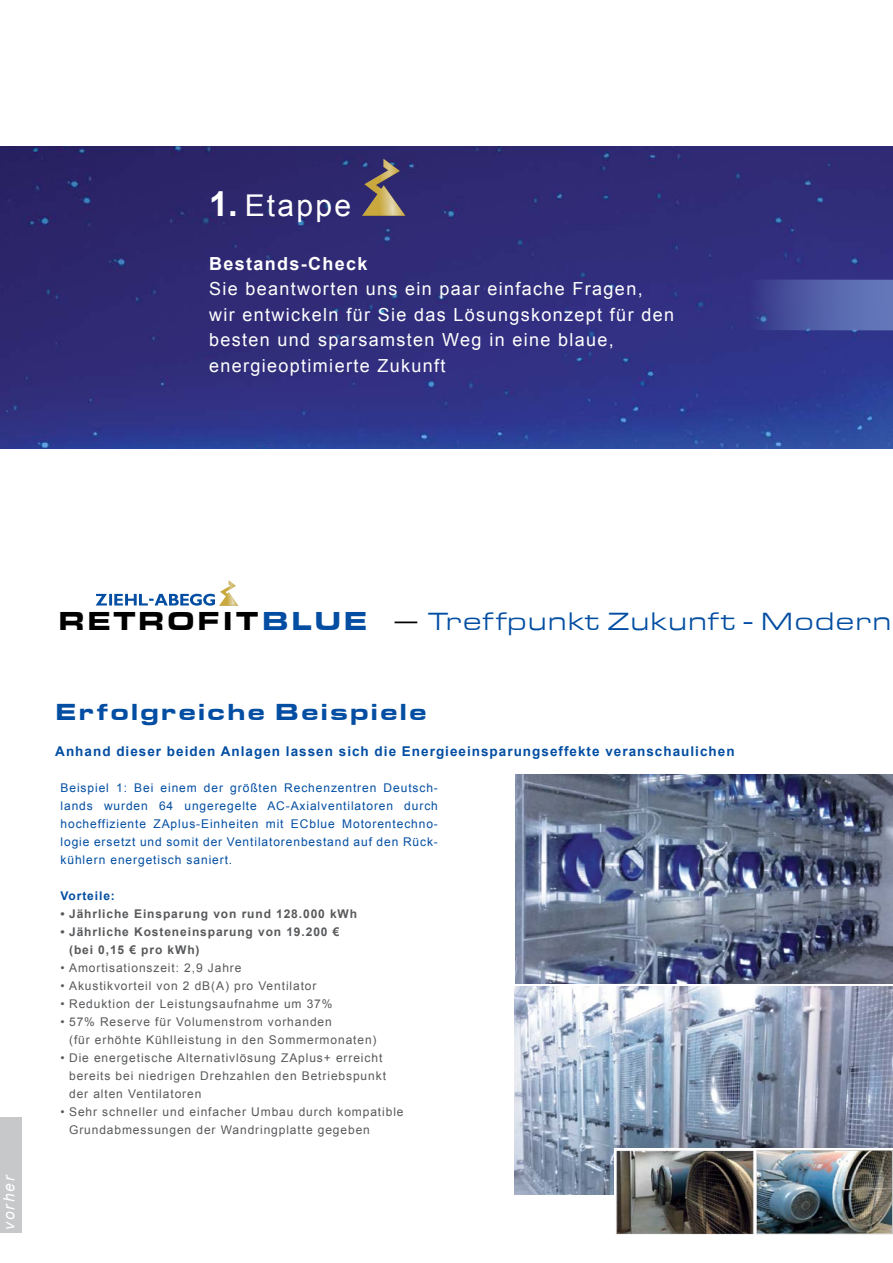
<style>
.page{position:relative;width:893px;height:1263px;background:#fff}
.page>*{position:absolute;margin:0;border:0;box-sizing:border-box;transform-origin:0 0}
.t1{font:30px "Arial";letter-spacing:.075em;color:#fff}
.t2{font:900 26.85px "Eurostile Ext";letter-spacing:.075em;color:#000}
.t3{font:24px "Eurostile Extended";letter-spacing:.04em;color:#034ea2}
.t4{font:900 24px "Eurostile Ext";letter-spacing:.075em;color:#034ea2}
.t5{font:18px/25.5px "Arial";letter-spacing:.075em;color:#fff}
.t6{font:700 18px "Arial";letter-spacing:.075em;color:#fff}
.t7{font:italic 15.6px "Arial";color:#fff}
.t8{font:700 13.5px "Arial";letter-spacing:.075em;color:#034ea2}
.t9{font:12px/18px "Arial";letter-spacing:.075em;color:#58595b}
.t10{font:12px/18px "Arial";letter-spacing:.075em;color:#034ea2;text-align:justify}
.t11{font:700 12px/18px "Arial";letter-spacing:.075em;color:#58595b}
.t12{font:700 12px "Arial";letter-spacing:.075em;color:#034ea2}
.s1{font-weight:700;font-size:34.5px}
.s2{color:#034ea2}
.s3{font-size:27px;color:#000}
</style>
<div class="page">
<img style="left:0;top:147px;width:893px;height:302px">
<svg style="left:722px;top:252px;width:171px;height:106px;background:#3d4392"></svg>
<hr style="left:362px;top:216px;width:43px;height:1px;background:#000">
<svg style="left:362px;top:159px;width:43px;height:57px;background:#706269"></svg>
<svg style="left:96px;top:580px;width:142px;height:26px"></svg>
<img style="left:516px;top:774px;width:377px;height:209px">
<img style="left:514px;top:987px;width:379px;height:208px">
<img style="left:753px;top:1148px;width:140px;height:86px">
<img style="left:614px;top:1148px;width:139px;height:86px">
<hr style="left:892px;top:1151px;width:1px;height:82px;background:#c7c8ca">
<div style="left:0;top:1117px;width:21px;height:116px;background:#c7c8ca"></div>
<p class="t1" style="left:209px;top:186px;width:143px"><span class="s1">1.</span> Etappe</p>
<p class="t6" style="left:209px;top:251px;width:160px">Bestands-Check</p>
<p class="t5" style="left:209px;top:276px;width:466px">Sie beantworten uns ein paar einfache Fragen,<br>wir entwickeln für Sie das Lösungskonzept für den besten und sparsamsten Weg in eine blaue,</p>
<p class="t5" style="left:209px;top:353px;width:238px">energieoptimierte Zukunft</p>
<p class="t7" style="left:-1px;top:1230px;width:56px;rotate:-90deg">vorher</p>
<p class="t2" style="left:58px;top:600px;width:311px">RETROFIT<span class="s2">BLUE</span></p>
<p class="t3" style="left:393px;top:607px;width:500px"><span class="s3">–</span> Treffpunkt Zukunft - Modern</p>
<p class="t4" style="left:55px;top:694px;width:373px">Erfolgreiche Beispiele</p>
<p class="t8" style="left:55px;top:742px;width:681px">Anhand dieser beiden Anlagen lassen sich die Energieeinsparungseffekte veranschaulichen</p>
<p class="t10" style="left:61px;top:779px;width:379px">Beispiel 1: Bei einem der größten Rechenzentren Deutsch&shy;lands wurden 64 ungeregelte AC-Axialventilatoren durch hocheffiziente ZAplus-Einheiten mit ECblue Motorentechno&shy;logie ersetzt und somit der Ventilatorenbestand auf den Rück&shy;kühlern energetisch saniert.</p>
<p class="t12" style="left:61px;top:888px;width:56px">Vorteile:</p>
<p class="t11" style="left:61px;top:905px;width:298px">• Jährliche Einsparung von rund 128.000 kWh</p>
<p class="t11" style="left:69px;top:923px;width:272px;text-indent:-9px">• Jährliche Kosteneinsparung von 19.200 € (bei 0,15 € pro kWh)</p>
<p class="t9" style="left:61px;top:959px;width:182px">• Amortisationszeit: 2,9 Jahre</p>
<p class="t9" style="left:61px;top:977px;width:257px">• Akustikvorteil von 2 dB(A) pro Ventilator</p>
<p class="t9" style="left:61px;top:995px;width:273px">• Reduktion der Leistungsaufnahme um 37%</p>
<p class="t9" style="left:61px;top:1013px;width:273px">• 57% Reserve für Volumenstrom vorhanden</p>
<p class="t9" style="left:69px;top:1031px;width:309px">(für erhöhte Kühlleistung in den Sommermonaten)</p>
<p class="t9" style="left:61px;top:1049px;width:323px">• Die energetische Alternativlösung ZAplus+ erreicht</p>
<p class="t9" style="left:69px;top:1067px;width:318px">bereits bei niedrigen Drehzahlen den Betriebspunkt</p>
<p class="t9" style="left:69px;top:1085px;width:134px">der alten Ventilatoren</p>
<p class="t9" style="left:69px;top:1103px;width:336px;text-indent:-9px">• Sehr schneller und einfacher Umbau durch kompatible<br>Grundabmessungen der Wandringplatte gegeben</p>
</div>
